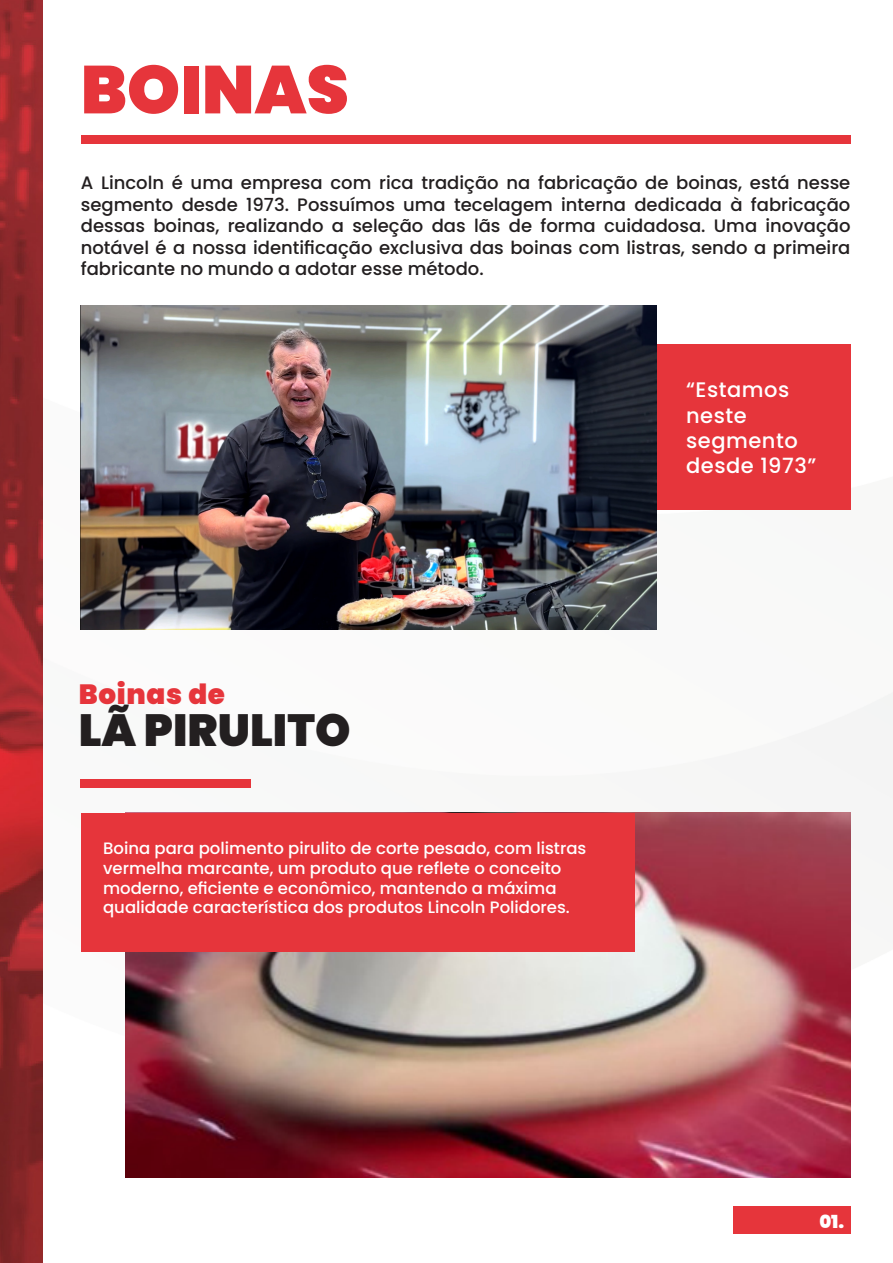
<style>
.page{position:relative;width:893px;height:1263px;background:#fff}
.page>*{position:absolute;margin:0;border:0;box-sizing:border-box;transform-origin:0 0}
.Estilo_Titulo_H1{font:900 67.5px "Poppins";color:#e6353b}
.Estilo_Titulo_H2{font:900 45px "Poppins";color:#231f20}
.Estilo_Titulo_H3{font:900 27.75px "Poppins";letter-spacing:.025em;color:#e6353b}
.t1{font:500 21px/25.2px "Poppins";letter-spacing:.025em;color:#fff}
.t2{font:500 18px/21.6px "Poppins";color:#231f20;text-align:justify}
.t3{font:900 18px "Poppins";color:#fff}
.t4{font:500 16.5px/19.8px "Poppins";color:#fff}
</style>
<div class="page">
<img style="left:80px;top:135px;width:813px;height:1099px">
<img style="left:125px;top:812px;width:725px;height:366px">
<img style="left:0;top:0;width:43px;height:1263px">
<div style="left:81px;top:135px;width:769px;height:9px;background:#e6353b"></div>
<img style="left:81px;top:305px;width:575px;height:324px">
<div style="left:656px;top:344px;width:194px;height:166px;background:#e6353b"></div>
<div style="left:81px;top:812px;width:554px;height:139px;background:#e6353b"></div>
<div style="left:81px;top:779px;width:170px;height:9px;background:#e6353b"></div>
<div style="left:733px;top:1206px;width:117px;height:28px;background:#e6353b"></div>
<p class="Estilo_Titulo_H1" style="left:81px;top:51px;width:270px">BOINAS</p>
<p class="t2" style="left:81px;top:172px;width:771px">A Lincoln é uma empresa com rica tradição na fabricação de boinas, está nesse segmento desde 1973. Possuímos uma tecelagem interna dedicada à fabricação dessas boinas, realizando a seleção das lãs de forma cuidadosa. Uma inovação notável é a nossa identificação exclusiva das boinas com listras, sendo a primeira fabricante no mundo a adotar esse método.</p>
<p class="Estilo_Titulo_H3" style="left:79px;top:678px;width:148px">Boinas de</p>
<p class="Estilo_Titulo_H2" style="left:79px;top:704px;width:273px">LÃ PIRULITO</p>
<p class="t4" style="left:103px;top:838px;width:485px">Boina para polimento pirulito de corte pesado, com listras vermelha marcante, um produto que reflete o conceito moderno, eficiente e econômico, mantendo a máxima qualidade característica dos produtos Lincoln Polidores.</p>
<p class="t1" style="left:686px;top:377px;width:132px">“Estamos neste segmento desde 1973”</p>
<p class="t3" style="left:819px;top:1211px;width:26px">01.</p>
</div>
